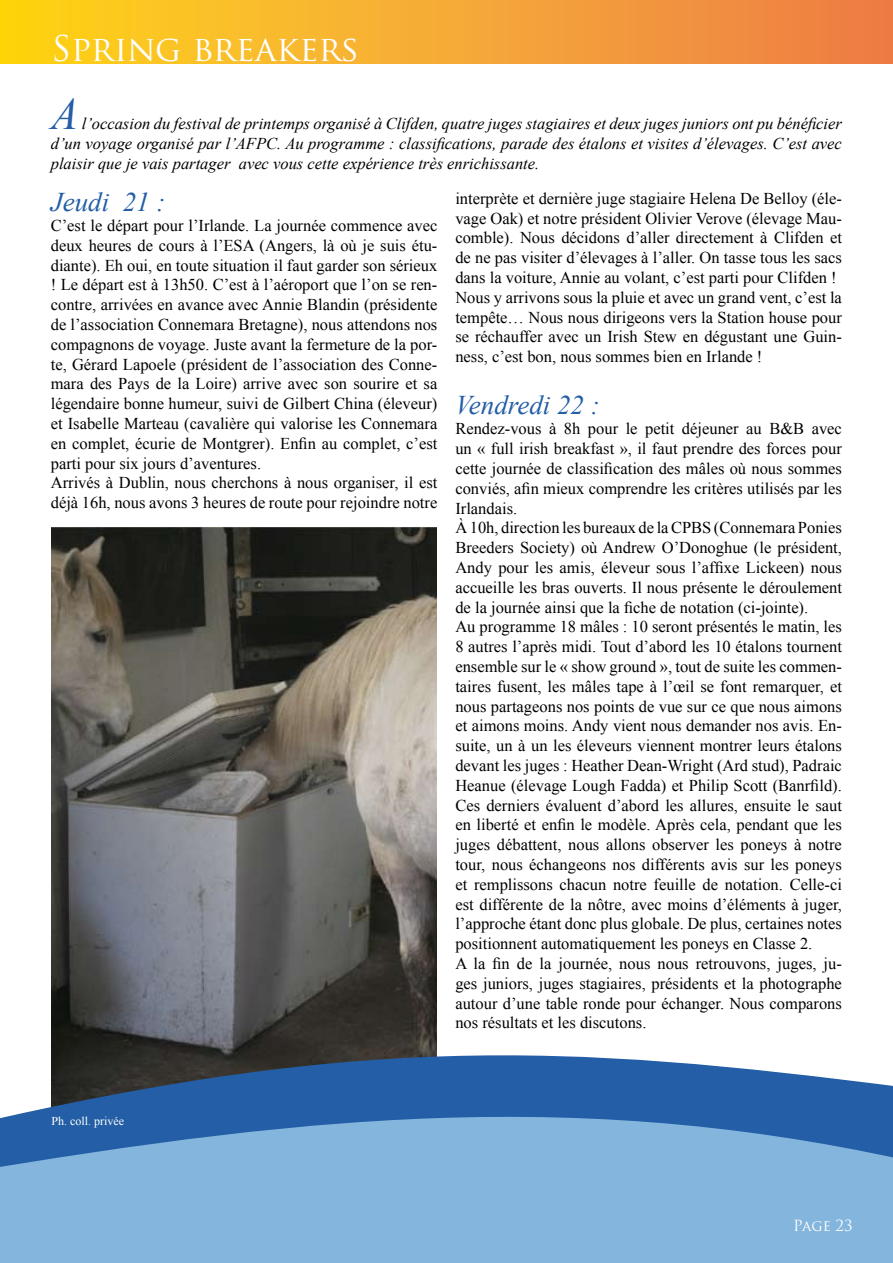
<style>
.page{position:relative;width:893px;height:1263px;background:#fff}
.page>*{position:absolute;margin:0;border:0;box-sizing:border-box;transform-origin:0 0}
.t1{font:italic 45px "Times New Roman";color:#235ea6}
.t2{font:34.5px "Trajan Pro";color:#fff}
.t3{font:italic 27px "Times New Roman";color:#235ea6}
.t4{font:16.5px/19.8px "Times New Roman";color:#000}
.t5{font:italic 16.5px/19.8px "Times New Roman";color:#000;text-align:justify}
.t6{font:15px "Trajan Pro";color:#fff}
.t7{font:12px "Times New Roman";color:#fff}
</style>
<div class="page">
<img style="left:52px;top:526px;width:385px;height:495px">
<svg style="left:0;top:1021px;width:893px;height:242px;background:#719bc2"></svg>
<svg style="left:0;top:0;width:893px;height:63px;background:#f5a932"></svg>
<h2 class="t2" style="left:52px;top:27px;width:309px">Spring breakers</h2>
<h1 class="t1" style="left:51px;top:83px;width:29px">A</h1>
<p class="t5" style="left:51px;top:114px;width:793px;text-indent:31px">l’occasion du festival de printemps organisé à Clifden, quatre juges stagiaires et deux juges juniors ont pu bénéficier d’un voyage organisé par l’AFPC. Au programme : classifications, parade des étalons et visites d’élevages. C’est avec plaisir que je vais partager avec vous cette expérience très enrichissante.</p>
<h3 class="t3" style="left:51px;top:184px;width:116px">Jeudi 21 :</h3>
<p class="t4" style="left:51px;top:215px;width:388px">C’est le départ pour l’Irlande. La journée commence avec deux heures de cours à l’ESA (Angers, là où je suis étu&shy;diante). Eh oui, en toute situation il faut garder son sérieux ! Le départ est à 13h50. C’est à l’aéroport que l’on se ren&shy;contre, arrivées en avance avec Annie Blandin (présidente de l’association Connemara Bretagne), nous attendons nos compagnons de voyage. Juste avant la fermeture de la por&shy;te, Gérard Lapoele (président de l’association des Conne&shy;mara des Pays de la Loire) arrive avec son sourire et sa légendaire bonne humeur, suivi de Gilbert China (éleveur) et Isabelle Marteau (cavalière qui valorise les Connemara en complet, écurie de Montgrer). Enfin au complet, c’est parti pour six jours d’aventures.<br>Arrivés à Dublin, nous cherchons à nous organiser, il est déjà 16h, nous avons 3 heures de route pour rejoindre notre</p>
<p class="t4" style="left:455px;top:188px;width:388px">interprète et dernière juge stagiaire Helena De Belloy (éle&shy;vage Oak) et notre président Olivier Verove (élevage Mau&shy;comble). Nous décidons d’aller directement à Clifden et de ne pas visiter d’élevages à l’aller. On tasse tous les sacs dans la voiture, Annie au volant, c’est parti pour Clifden !<br>Nous y arrivons sous la pluie et avec un grand vent, c’est la tempête… Nous nous dirigeons vers la Station house pour se réchauffer avec un Irish Stew en dégustant une Guin&shy;ness, c’est bon, nous sommes bien en Irlande !</p>
<h3 class="t3" style="left:455px;top:387px;width:146px">Vendredi 22 :</h3>
<p class="t4" style="left:455px;top:419px;width:388px">Rendez-vous à 8h pour le petit déjeuner au B&amp;B avec un « full irish breakfast », il faut prendre des forces pour cette journée de classification des mâles où nous sommes conviés, afin mieux comprendre les critères utilisés par les Irlandais.<br>À 10h, direction les bureaux de la CPBS (Connemara Ponies Breeders Society) où Andrew O’Donoghue (le président, Andy pour les amis, éleveur sous l’affixe Lickeen) nous accueille les bras ouverts. Il nous présente le déroulement de la journée ainsi que la fiche de notation (ci-jointe).<br>Au programme 18 mâles : 10 seront présentés le matin, les 8 autres l’après midi. Tout d’abord les 10 étalons tournent ensemble sur le « show ground », tout de suite les commen&shy;taires fusent, les mâles tape à l’œil se font remarquer, et nous partageons nos points de vue sur ce que nous aimons et aimons moins. Andy vient nous demander nos avis. En&shy;suite, un à un les éleveurs viennent montrer leurs étalons devant les juges : Heather Dean-Wright (Ard stud), Padraic Heanue (élevage Lough Fadda) et Philip Scott (Banrfild).<br>Ces derniers évaluent d’abord les allures, ensuite le saut en liberté et enfin le modèle. Après cela, pendant que les juges débattent, nous allons observer les poneys à notre tour, nous échangeons nos différents avis sur les poneys et remplissons chacun notre feuille de notation. Celle-ci est différente de la nôtre, avec moins d’éléments à juger, l’approche étant donc plus globale. De plus, certaines notes positionnent automatiquement les poneys en Classe 2.<br>A la fin de la journée, nous nous retrouvons, juges, ju&shy;ges juniors, juges stagiaires, présidents et la photographe autour d’une table ronde pour échanger. Nous comparons nos résultats et les discutons.</p>
<p class="t7" style="left:52px;top:1112px;width:74px">Ph. coll. privée</p>
<p class="t6" style="left:793px;top:1216px;width:61px">Page 23</p>
</div>
